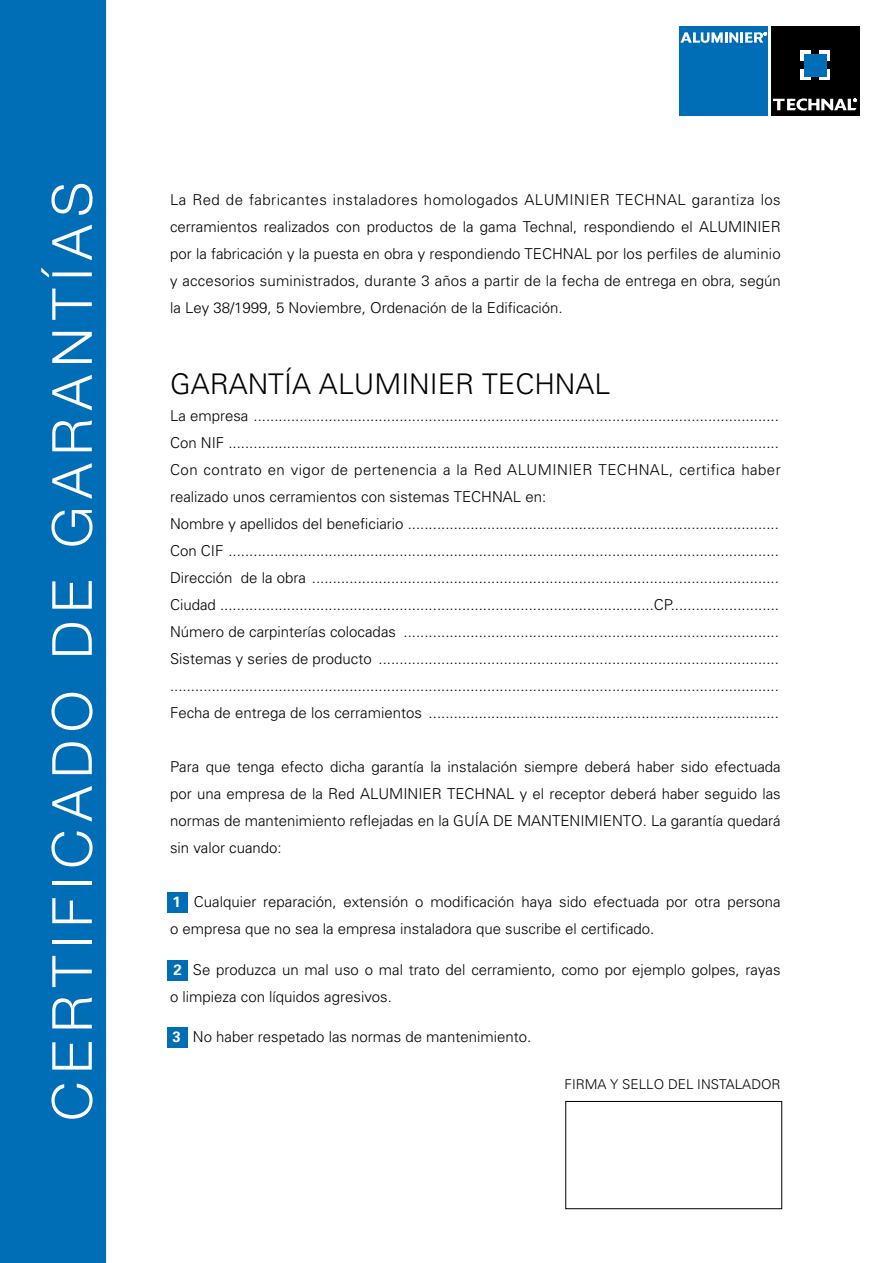
<style>
.page{position:relative;width:893px;height:1263px;background:#fff}
.page>*{position:absolute;margin:0;border:0;box-sizing:border-box;transform-origin:0 0}
.t1{font:300 55.35px "Helvetica Neue";letter-spacing:.15em;color:#fff}
.t2{font:300 28.5px "Univers";color:#000}
.t3{font:300 15px/27px "Univers";color:#000}
.t4{font:300 13.5px "Univers";color:#000}
.s1{font-weight:700;color:#fff}
</style>
<div class="page">
<div style="left:771px;top:27px;width:89px;height:89px;background:#000"></div>
<div style="left:800px;top:51px;width:11px;height:10px;background:#fff"></div>
<svg style="left:819px;top:51px;width:11px;height:10px"></svg>
<div style="left:800px;top:69px;width:11px;height:11px;background:#fff"></div>
<svg style="left:819px;top:69px;width:11px;height:11px"></svg>
<div style="left:804px;top:54px;width:22px;height:22px;background:#006db7"></div>
<svg style="left:773px;top:98px;width:83px;height:13px"></svg>
<div style="left:679px;top:27px;width:89px;height:89px;background:#006db7"></div>
<svg style="left:680px;top:32px;width:87px;height:11px"></svg>
<div style="left:0;top:0;width:106px;height:1262px;background:#006db7"></div>
<div style="left:167px;top:892px;width:20px;height:20px;background:#006db7"></div>
<div style="left:167px;top:960px;width:20px;height:20px;background:#006db7"></div>
<div style="left:167px;top:1027px;width:20px;height:20px;background:#006db7"></div>
<div style="left:566px;top:1101px;width:216px;height:108px;border:1px solid #000"></div>
<h1 class="t1" style="left:38px;top:1121px;width:940px;rotate:-90deg">CERTIFICADO DE GARANTÍAS</h1>
<p class="t3" style="left:170px;top:186px;width:612px;text-align:justify">La Red de fabricantes instaladores homologados ALUMINIER TECHNAL garantiza los cerramientos realizados con productos de la gama Technal, respondiendo el ALUMINIER por la fabricación y la puesta en obra y respondiendo TECHNAL por los perfiles de aluminio y accesorios suministrados, durante 3 años a partir de la fecha de entrega en obra, según la Ley 38/1999, 5 Noviembre, Ordenación de la Edificación.</p>
<h2 class="t2" style="left:170px;top:367px;width:442px">GARANTÍA ALUMINIER TECHNAL</h2>
<p class="t3" style="left:170px;top:402px;width:612px">La empresa ..............................................................................................................................<br>Con NIF ....................................................................................................................................<br>Con contrato en vigor de pertenencia a la Red ALUMINIER TECHNAL, certifica haber realizado unos cerramientos con sistemas TECHNAL en:<br>Nombre y apellidos del beneficiario .........................................................................................<br>Con CIF ....................................................................................................................................<br>Dirección de la obra ................................................................................................................<br>Ciudad ........................................................................................................CP..........................<br>Número de carpinterías colocadas ..........................................................................................<br>Sistemas y series de producto ................................................................................................ ..................................................................................................................................................<br>Fecha de entrega de los cerramientos ....................................................................................</p>
<p class="t3" style="left:170px;top:753px;width:612px;text-align:justify">Para que tenga efecto dicha garantía la instalación siempre deberá haber sido efectuada por una empresa de la Red ALUMINIER TECHNAL y el receptor deberá haber seguido las normas de mantenimiento reflejadas en la GUÍA DE MANTENIMIENTO. La garantía quedará sin valor cuando:</p>
<p class="t3" style="left:170px;top:888px;width:612px"><span class="s1">1</span> Cualquier reparación, extensión o modificación haya sido efectuada por otra persona o empresa que no sea la empresa instaladora que suscribe el certificado.</p>
<p class="t3" style="left:170px;top:955px;width:612px"><span class="s1">2</span> Se produzca un mal uso o mal trato del cerramiento, como por ejemplo golpes, rayas o limpieza con líquidos agresivos.</p>
<p class="t3" style="left:173px;top:1023px;width:360px"><span class="s1">3</span> No haber respetado las normas de mantenimiento.</p>
<p class="t4" style="left:564px;top:1076px;width:17px">Firma</p>
<p class="t4" style="left:610px;top:1076px;width:22px">y sello</p>
<p class="t4" style="left:668px;top:1076px;width:9px">del</p>
<p class="t4" style="left:697px;top:1076px;width:10px">instalador</p>
</div>
